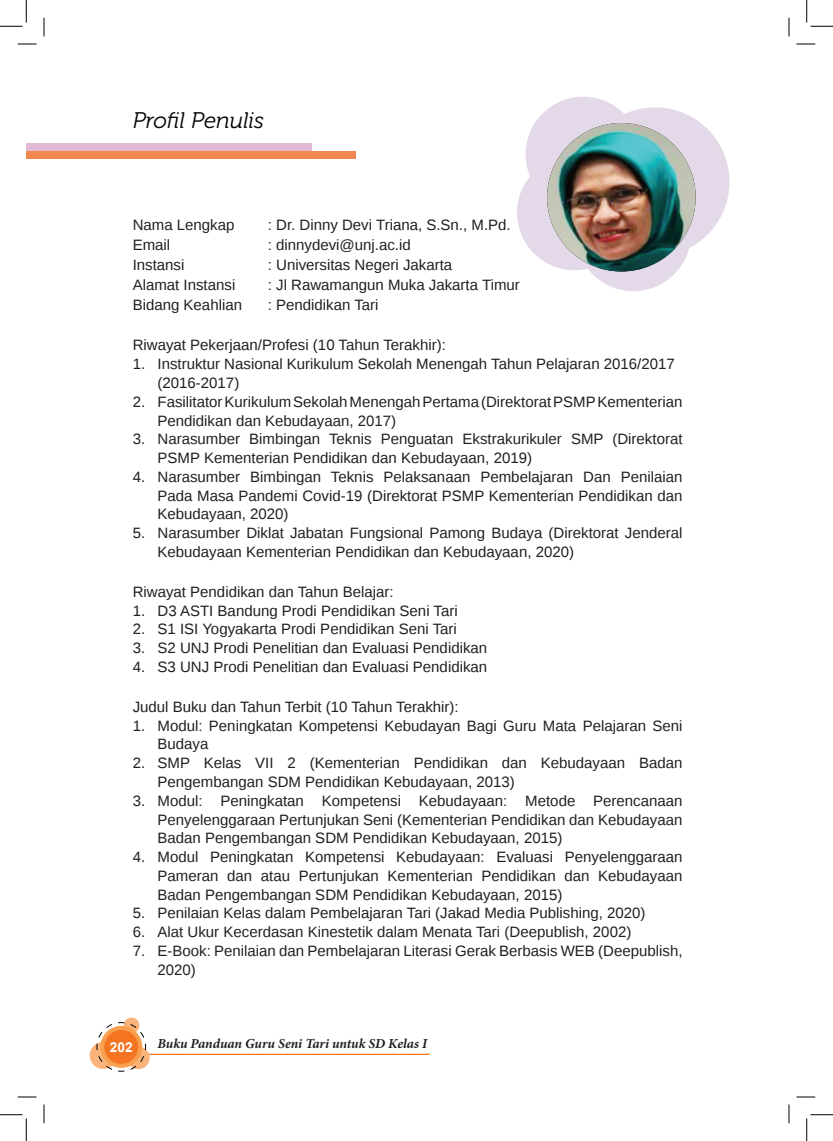
<style>
.page{position:relative;width:833px;height:1141px;background:#fff}
.page>*{position:absolute;margin:0;border:0;box-sizing:border-box;transform-origin:0 0}
.t1{font:italic 22.5px "Museo 300";color:#040503}
.t2{font:15px/18.8px "Liberation Sans";color:#231f20}
.t3{font:italic 700 13.75px "Minion Pro";letter-spacing:-.005em;color:#231f20}
.t4{font:700 13.62px "Arial";color:#fff}
</style>
<div class="page">
<hr style="left:123px;top:1053px;width:306px;height:1px;background:#f47421">
<div style="left:90px;top:1041px;width:27px;height:27px;background:#fab37b;border-radius:50%"></div>
<svg style="left:124px;top:1017px;width:15px;height:16px"></svg>
<div style="left:127px;top:1046px;width:22px;height:23px;background:#fab37b;border-radius:50%"></div>
<svg style="left:96px;top:1021px;width:50px;height:51px"></svg>
<div style="left:516px;top:155px;width:116px;height:115px;background:#e4d9e8;border-radius:50%"></div>
<div style="left:575px;top:176px;width:115px;height:115px;background:#e4d9e8;border-radius:50%"></div>
<div style="left:525px;top:97px;width:115px;height:115px;background:#e4d9e8;border-radius:50%"></div>
<div style="left:580px;top:107px;width:149px;height:149px;background:#e4d9e8;border-radius:50%"></div>
<img style="left:546px;top:123px;width:149px;height:148px;border-radius:74px">
<div style="left:26px;top:143px;width:286px;height:8px;background:#e3bad6"></div>
<div style="left:26px;top:151px;width:329px;height:7px;background:#f38750"></div>
<svg style="left:18px;top:43px;width:18px;height:2px"></svg>
<svg style="left:796px;top:43px;width:18px;height:2px"></svg>
<svg style="left:18px;top:1096px;width:18px;height:1px"></svg>
<svg style="left:796px;top:1096px;width:18px;height:1px"></svg>
<svg style="left:43px;top:18px;width:2px;height:18px"></svg>
<svg style="left:43px;top:1104px;width:2px;height:19px"></svg>
<svg style="left:788px;top:18px;width:1px;height:18px"></svg>
<svg style="left:788px;top:1104px;width:1px;height:19px"></svg>
<svg style="left:0;top:0;width:27px;height:27px"></svg>
<svg style="left:0;top:1114px;width:27px;height:26px"></svg>
<svg style="left:806px;top:0;width:26px;height:27px"></svg>
<svg style="left:806px;top:1114px;width:26px;height:26px"></svg>
<h1 class="t1" style="left:133px;top:108px;width:133px">Profil Penulis</h1>
<p class="t2" style="left:133px;top:216px;width:103px">Nama Lengkap</p>
<p class="t2" style="left:268px;top:216px;width:244px">: Dr. Dinny Devi Triana, S.Sn., M.Pd.</p>
<p class="t2" style="left:133px;top:236px;width:39px">Email</p>
<p class="t2" style="left:268px;top:236px;width:144px">: dinnydevi@unj.ac.id</p>
<p class="t2" style="left:133px;top:256px;width:53px">Instansi</p>
<p class="t2" style="left:268px;top:256px;width:186px">: Universitas Negeri Jakarta</p>
<p class="t2" style="left:133px;top:276px;width:104px">Alamat Instansi</p>
<p class="t2" style="left:268px;top:276px;width:253px">: Jl Rawamangun Muka Jakarta Timur</p>
<p class="t2" style="left:133px;top:296px;width:111px">Bidang Keahlian</p>
<p class="t2" style="left:268px;top:296px;width:112px">: Pendidikan Tari</p>
<p class="t2" style="left:133px;top:336px;width:314px">Riwayat Pekerjaan/Profesi (10 Tahun Terakhir):</p>
<p class="t2" style="left:157px;top:355px;width:518px;text-indent:-25px">1. Instruktur Nasional Kurikulum Sekolah Menengah Tahun Pelajaran 2016/2017 (2016-2017)</p>
<p class="t2" style="left:157px;top:393px;width:526px;text-indent:-25px">2. Fasilitator Kurikulum Sekolah Menengah Pertama (Direktorat PSMP Kementerian<br>Pendidikan dan Kebudayaan, 2017)</p>
<p class="t2" style="left:157px;top:430px;width:526px;text-indent:-25px">3. Narasumber Bimbingan Teknis Penguatan Ekstrakurikuler SMP (Direktorat<br>PSMP Kementerian Pendidikan dan Kebudayaan, 2019)</p>
<p class="t2" style="left:157px;top:468px;width:526px;text-align:justify;text-indent:-25px">4. Narasumber Bimbingan Teknis Pelaksanaan Pembelajaran Dan Penilaian Pada Masa Pandemi Covid-19 (Direktorat PSMP Kementerian Pendidikan dan Kebudayaan, 2020)</p>
<p class="t2" style="left:157px;top:524px;width:526px;text-indent:-25px">5. Narasumber Diklat Jabatan Fungsional Pamong Budaya (Direktorat Jenderal<br>Kebudayaan Kementerian Pendidikan dan Kebudayaan, 2020)</p>
<p class="t2" style="left:133px;top:583px;width:262px">Riwayat Pendidikan dan Tahun Belajar:</p>
<p class="t2" style="left:133px;top:601px;width:326px">1. D3 ASTI Bandung Prodi Pendidikan Seni Tari</p>
<p class="t2" style="left:133px;top:620px;width:325px">2. S1 ISI Yogyakarta Prodi Pendidikan Seni Tari</p>
<p class="t2" style="left:133px;top:639px;width:356px">3. S2 UNJ Prodi Penelitian dan Evaluasi Pendidikan</p>
<p class="t2" style="left:133px;top:658px;width:356px">4. S3 UNJ Prodi Penelitian dan Evaluasi Pendidikan</p>
<p class="t2" style="left:133px;top:698px;width:327px">Judul Buku dan Tahun Terbit (10 Tahun Terakhir):</p>
<p class="t2" style="left:157px;top:716px;width:526px;text-indent:-25px">1. Modul: Peningkatan Kompetensi Kebudayan Bagi Guru Mata Pelajaran Seni<br>Budaya</p>
<p class="t2" style="left:157px;top:754px;width:526px;text-indent:-25px">2. SMP Kelas VII 2 (Kementerian Pendidikan dan Kebudayaan Badan<br>Pengembangan SDM Pendidikan Kebudayaan, 2013)</p>
<p class="t2" style="left:157px;top:791px;width:526px;text-align:justify;text-indent:-25px">3. Modul: Peningkatan Kompetensi Kebudayaan: Metode Perencanaan Penyelenggaraan Pertunjukan Seni (Kementerian Pendidikan dan Kebudayaan Badan Pengembangan SDM Pendidikan Kebudayaan, 2015)</p>
<p class="t2" style="left:157px;top:848px;width:526px;text-align:justify;text-indent:-25px">4. Modul Peningkatan Kompetensi Kebudayaan: Evaluasi Penyelenggaraan Pameran dan atau Pertunjukan Kementerian Pendidikan dan Kebudayaan Badan Pengembangan SDM Pendidikan Kebudayaan, 2015)</p>
<p class="t2" style="left:133px;top:904px;width:514px">5. Penilaian Kelas dalam Pembelajaran Tari (Jakad Media Publishing, 2020)</p>
<p class="t2" style="left:133px;top:923px;width:500px">6. Alat Ukur Kecerdasan Kinestetik dalam Menata Tari (Deepublish, 2002)</p>
<p class="t2" style="left:157px;top:941px;width:526px;text-indent:-25px">7. E-Book: Penilaian dan Pembelajaran Literasi Gerak Berbasis WEB (Deepublish,<br>2020)</p>
<p class="t4" style="left:110px;top:1037px;width:24px">202</p>
<p class="t3" style="left:157px;top:1033px;width:271px">Buku Panduan Guru Seni Tari untuk SD Kelas I</p>
</div>
